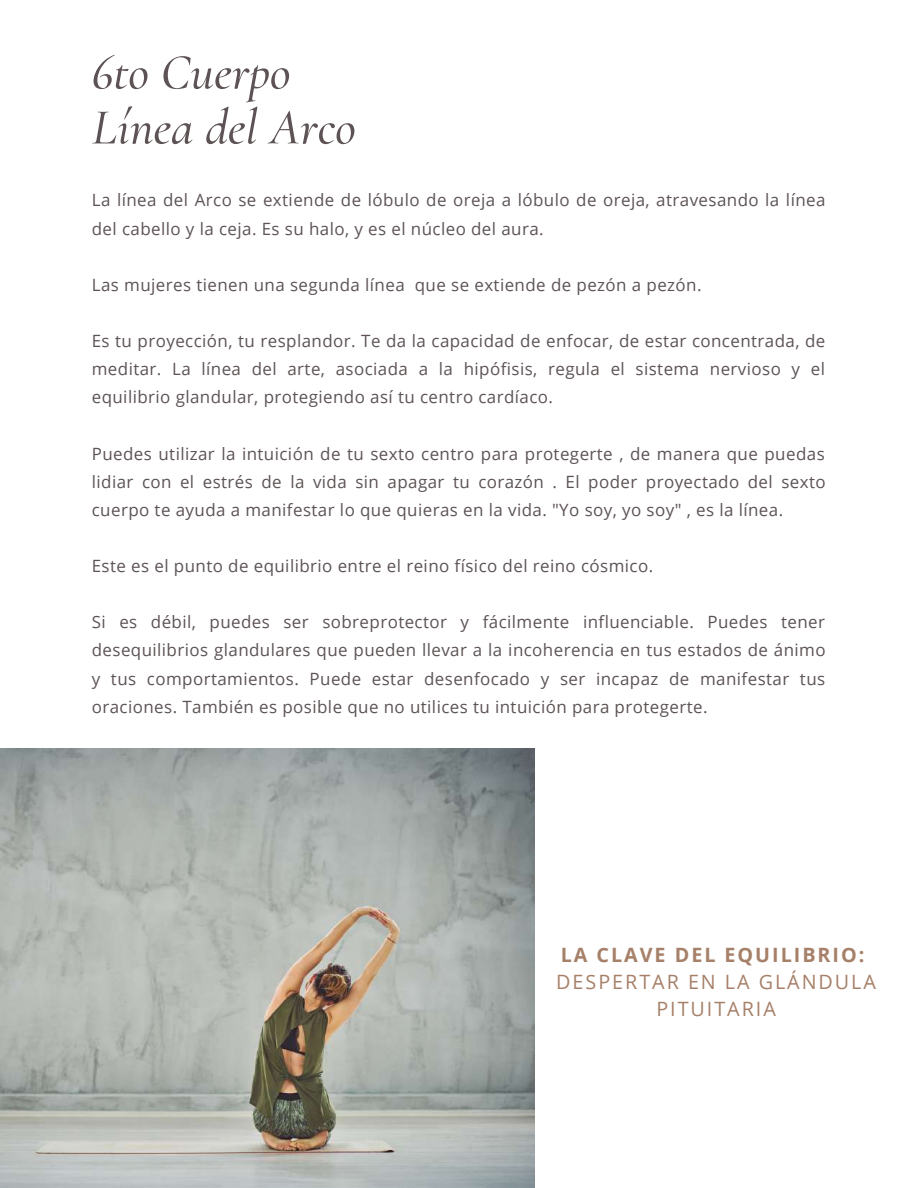
<style>
.page{position:relative;width:918px;height:1188px;background:#fff}
.page>*{position:absolute;margin:0;border:0;box-sizing:border-box;transform-origin:0 0}
.t1{font:italic 500 50.85px/55.1px "Cormorant Garamond";color:#5d5354}
.t2{font:19.8px/27px "Open Sans";letter-spacing:.1em;color:#a68068;text-align:center}
.t3{font:700 19.8px "Open Sans";letter-spacing:.1em;color:#a68068}
.t4{font:16.95px/28.2px "Open Sans";letter-spacing:.025em;color:#5d5354;text-align:justify}
</style>
<div class="page">
<img style="left:0;top:748px;width:534px;height:440px">
<h1 class="t1" style="left:92px;top:45px;width:265px">6to Cuerpo<br>Línea del Arco</h1>
<p class="t4" style="left:92px;top:186px;width:735px">La línea del Arco se extiende de lóbulo de oreja a lóbulo de oreja, atravesando la línea del cabello y la ceja. Es su halo, y es el núcleo del aura.</p>
<p class="t4" style="left:92px;top:270px;width:611px">Las mujeres tienen una segunda línea que se extiende de pezón a pezón.</p>
<p class="t4" style="left:92px;top:326px;width:735px">Es tu proyección, tu resplandor. Te da la capacidad de enfocar, de estar concentrada, de meditar. La línea del arte, asociada a la hipófisis, regula el sistema nervioso y el equilibrio glandular, protegiendo así tu centro cardíaco.</p>
<p class="t4" style="left:92px;top:439px;width:735px">Puedes utilizar la intuición de tu sexto centro para protegerte , de manera que puedas lidiar con el estrés de la vida sin apagar tu corazón . El poder proyectado del sexto cuerpo te ayuda a manifestar lo que quieras en la vida. "Yo soy, yo soy" , es la línea.</p>
<p class="t4" style="left:92px;top:551px;width:563px">Este es el punto de equilibrio entre el reino físico del reino cósmico.</p>
<p class="t4" style="left:92px;top:608px;width:735px">Si es débil, puedes ser sobreprotector y fácilmente influenciable. Puedes tener desequilibrios glandulares que pueden llevar a la incoherencia en tus estados de ánimo y tus comportamientos. Puede estar desenfocado y ser incapaz de manifestar tus oraciones. También es posible que no utilices tu intuición para protegerte.</p>
<p class="t3" style="left:561px;top:941px;width:305px">LA CLAVE DEL EQUILIBRIO:</p>
<p class="t2" style="left:556px;top:968px;width:321px">DESPERTAR EN LA GLÁNDULA<br>PITUITARIA</p>
</div>
